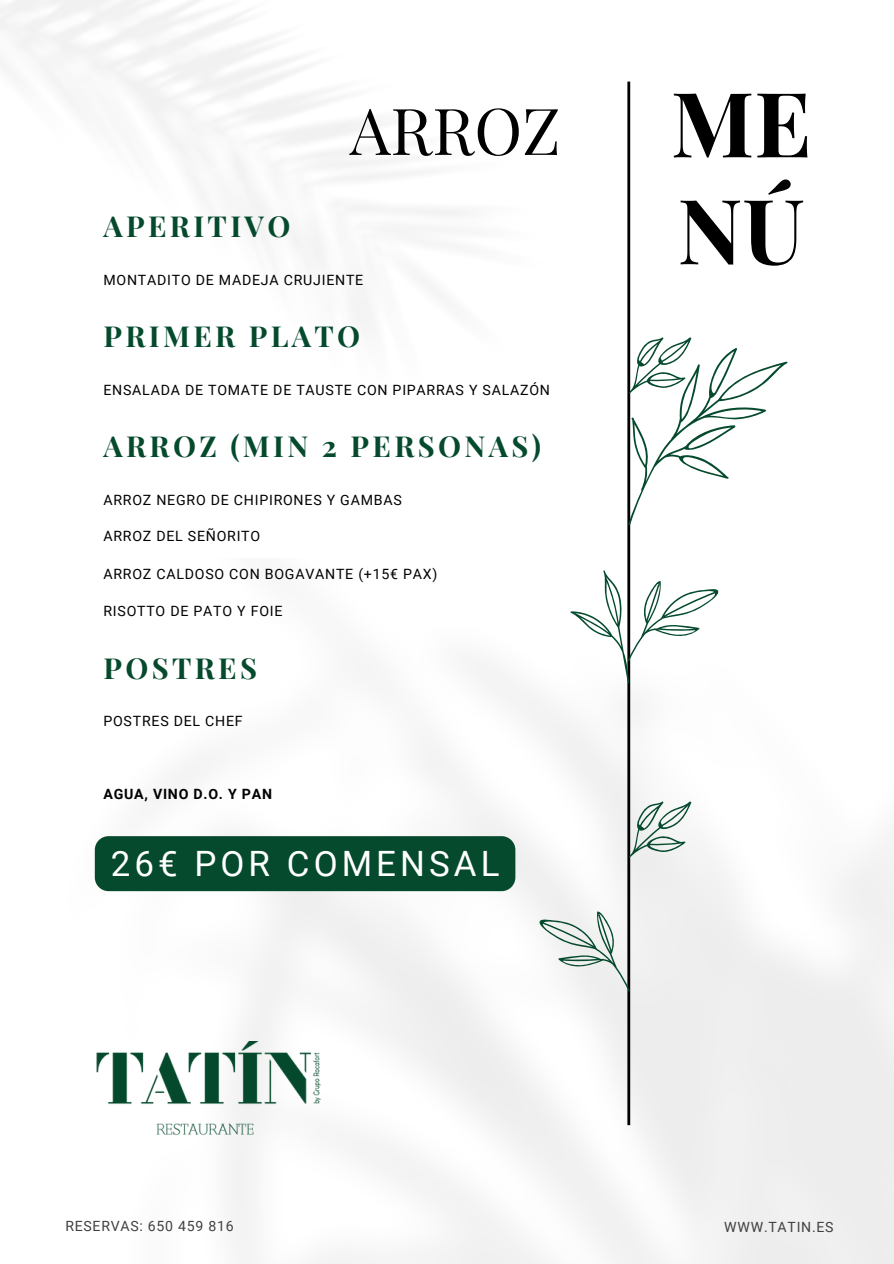
<style>
.page{position:relative;width:894px;height:1264px;background:#fff}
.page>*{position:absolute;margin:0;border:0;box-sizing:border-box;transform-origin:0 0}
.t1{font:700 90.15px "Playfair Display";color:#000}
.t2{font:64.65px "Playfair Display";color:#000}
.t3{font:34.95px "Roboto";letter-spacing:.115em;color:#fff}
.t4{font:700 28.95px "Playfair Display";letter-spacing:.115em;color:#054a2d}
.t5{font:14.1px "Roboto";letter-spacing:.055em;color:#000}
.t6{font:14.1px "Roboto";letter-spacing:.055em;color:#404040}
.t7{font:700 14.1px "Roboto";letter-spacing:.055em;color:#000}
</style>
<div class="page">
<hr style="left:627px;top:82px;width:3px;height:1043px;background:#000">
<svg style="left:628px;top:337px;width:158px;height:188px"></svg>
<svg style="left:629px;top:801px;width:62px;height:56px"></svg>
<svg style="left:539px;top:911px;width:91px;height:81px"></svg>
<svg style="left:570px;top:570px;width:149px;height:113px"></svg>
<img style="left:96px;top:1041px;width:226px;height:100px">
<div style="left:95px;top:836px;width:420px;height:55px;background:#054a2d"></div>
<h3 class="t4" style="left:103px;top:205px;width:188px">APERITIVO</h3>
<h2 class="t2" style="left:349px;top:85px;width:212px">ARROZ</h2>
<p class="t5" style="left:103px;top:271px;width:261px">MONTADITO DE MADEJA CRUJIENTE</p>
<h3 class="t4" style="left:103px;top:315px;width:258px">PRIMER PLATO</h3>
<p class="t5" style="left:103px;top:381px;width:448px">ENSALADA DE TOMATE DE TAUSTE CON PIPARRAS Y SALAZÓN</p>
<h3 class="t4" style="left:103px;top:425px;width:439px">ARROZ (MIN 2 PERSONAS)</h3>
<p class="t5" style="left:103px;top:491px;width:300px">ARROZ NEGRO DE CHIPIRONES Y GAMBAS</p>
<p class="t5" style="left:103px;top:528px;width:158px">ARROZ DEL SEÑORITO</p>
<p class="t5" style="left:103px;top:565px;width:335px">ARROZ CALDOSO CON BOGAVANTE (+15€ PAX)</p>
<p class="t5" style="left:103px;top:603px;width:180px">RISOTTO DE PATO Y FOIE</p>
<h3 class="t4" style="left:103px;top:647px;width:155px">POSTRES</h3>
<p class="t5" style="left:103px;top:713px;width:141px">POSTRES DEL CHEF</p>
<p class="t7" style="left:103px;top:786px;width:170px">AGUA, VINO D.O. Y PAN</p>
<h3 class="t3" style="left:111px;top:843px;width:390px">26€ POR COMENSAL</h3>
<h1 class="t1" style="left:670px;top:60px;width:142px">ME</h1>
<h1 class="t1" style="left:677px;top:167px;width:129px">NÚ</h1>
<p class="t6" style="left:65px;top:1218px;width:170px">RESERVAS: 650 459 816</p>
<p class="t6" style="left:724px;top:1218px;width:111px">WWW.TATIN.ES</p>
</div>
